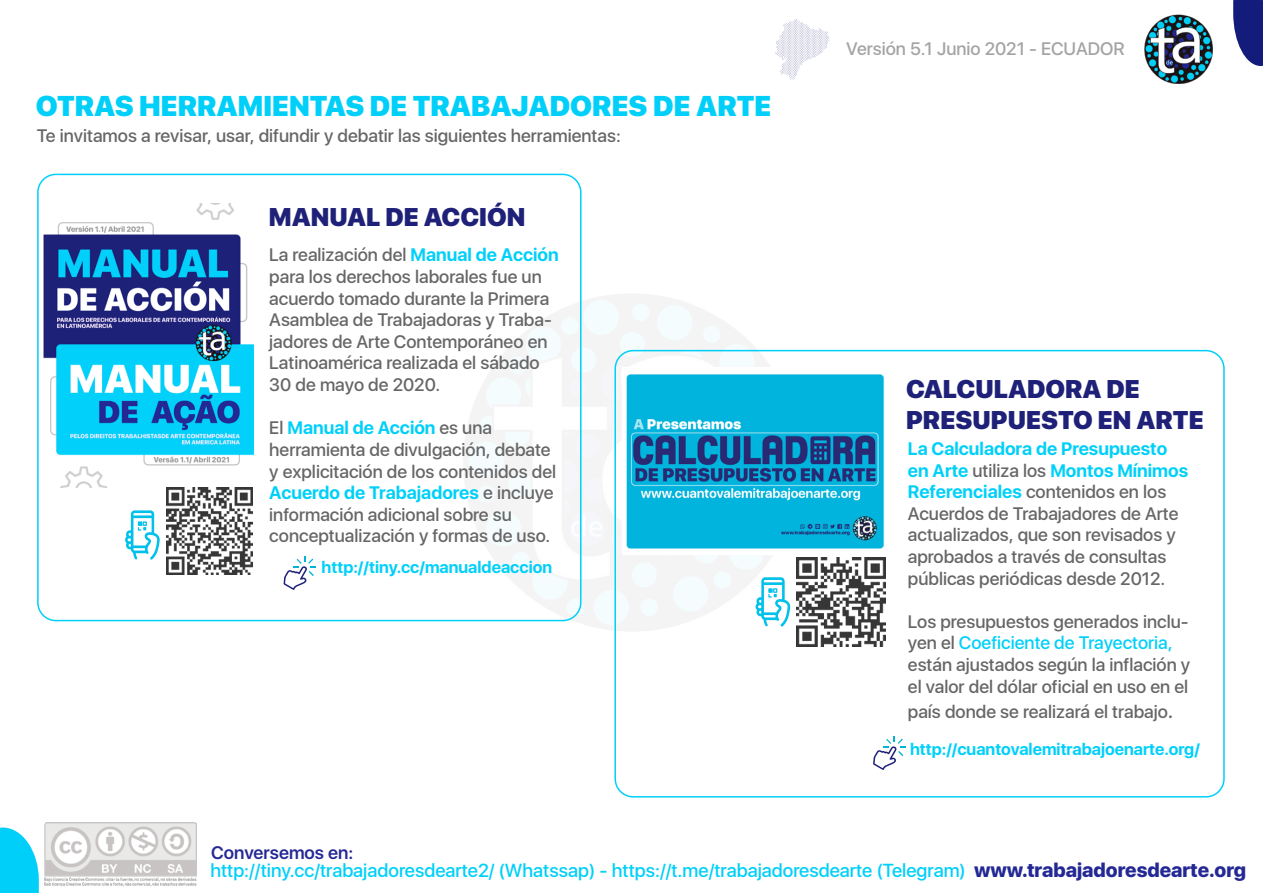
<style>
.page{position:relative;width:1263px;height:893px;background:#fff}
.page>*{position:absolute;margin:0;border:0;box-sizing:border-box;transform-origin:0 0}
.t1{font:900 28.5px "SFUI Display";color:#00d0f9}
.t2{font:900 25.5px "SFUI Display";color:#1f2179}
.t3{font:500 18.75px "SFUI Display";color:#00d0f9}
.t4{font:500 18px/21.6px "SFUI Display";color:#666}
.t5{font:700 18px "SFUI Display";color:#00d0f9}
.t6{font:600 18px "SFUI Display";color:#242894}
.t7{font:700 16.5px "SFUI Display";color:#00d0f9}
.s1{font-weight:700;color:#00d0f9}
.s2{font-weight:500;color:#666}
.s3{color:#00d0f9}
.s4{font-size:21px}
.s5{font-weight:800;font-size:19.5px;color:#242894}
</style>
<div class="page">
<img style="left:457px;top:289px;width:341px;height:345px">
<img style="left:44px;top:823px;width:152px;height:64px">
<svg style="left:775px;top:19px;width:54px;height:61px"></svg>
<svg style="left:1233px;top:0;width:30px;height:66px"></svg>
<svg style="left:0;top:827px;width:39px;height:66px"></svg>
<img style="left:1144px;top:14px;width:68px;height:70px">
<div style="left:37px;top:174px;width:544px;height:447px;border:2px solid #00d0f9;border-radius:18px"></div>
<div style="left:614px;top:350px;width:611px;height:447px;border:2px solid #00d0f9;border-radius:18px"></div>
<img style="left:44px;top:203px;width:210px;height:284px">
<img style="left:622px;top:368px;width:262px;height:187px">
<svg style="left:125px;top:510px;width:35px;height:50px"></svg>
<img style="left:166px;top:488px;width:87px;height:87px">
<img style="left:797px;top:558px;width:88px;height:88px">
<svg style="left:283px;top:556px;width:33px;height:34px"></svg>
<svg style="left:755px;top:577px;width:35px;height:50px"></svg>
<svg style="left:873px;top:736px;width:33px;height:34px"></svg>
<p class="t1" style="left:36px;top:90px;width:737px">OTRAS HERRAMIENTAS DE TRABAJADORES DE ARTE</p>
<p class="t4" style="left:37px;top:126px;width:585px">Te invitamos a revisar, usar, difundir y debatir las siguientes herramientas:</p>
<p class="t2" style="left:269px;top:202px;width:258px">MANUAL DE ACCIÓN</p>
<p class="t4" style="left:269px;top:246px;width:291px">La realización del <span class="s1">Manual de Acción </span>para los derechos laborales fue un acuerdo tomado durante la Primera Asamblea de Trabajadoras y Traba&shy;jadores de Arte Contemporáneo en Latinoamérica realizada el sábado</p>
<p class="t4" style="left:269px;top:375px;width:172px">30 de mayo de 2020.</p>
<p class="t5" style="left:269px;top:418px;width:224px"><span class="s2">El</span> Manual de Acción <span class="s2">es una</span></p>
<p class="t4" style="left:269px;top:440px;width:288px">herramienta de divulgación, debate y explicitación de los contenidos del <span class="s1">Acuerdo de Trabajadores</span> e incluye información adicional sobre su</p>
<p class="t4" style="left:269px;top:526px;width:282px">conceptualización y formas de uso.</p>
<p class="t7" style="left:322px;top:557px;width:232px">http://tiny.cc/manualdeaccion</p>
<p class="t6" style="left:211px;top:840px;width:144px">Conversemos en:</p>
<p class="t4" style="left:846px;top:39px;width:280px">Versión 5.1 Junio 2021 - ECUADOR</p>
<p class="t2" style="left:906px;top:374px;width:235px">CALCULADORA DE</p>
<p class="t2" style="left:906px;top:405px;width:299px">PRESUPUESTO EN ARTE</p>
<p class="t4" style="left:908px;top:439px;width:282px"><span class="s1">La Calculadora de Presupuesto en Arte</span> utiliza los <span class="s1">Montos Mínimos<br>Referenciales</span> contenidos en los<br>Acuerdos de Trabajadores de Arte actualizados, que son revisados y aprobados a través de consultas</p>
<p class="t4" style="left:908px;top:569px;width:259px">públicas periódicas desde 2012.</p>
<p class="t4" style="left:908px;top:612px;width:284px">Los presupuestos generados inclu&shy;yen el <span class="s3">Coeficiente de Trayectoria, </span>están ajustados según la inflación y el valor del dólar oficial en uso en el</p>
<p class="t4" style="left:908px;top:702px;width:267px">país donde se realizará el trabajo<span class="s4">.</span></p>
<p class="t7" style="left:910px;top:739px;width:291px">http://cuantovalemitrabajoenarte.org/</p>
<p class="t3" style="left:210px;top:858px;width:1037px">http://tiny.cc/trabajadoresdearte2/ (Whatssap) - https://t.me/trabajadoresdearte (Telegram) <span class="s5">www.trabajadoresdearte.org</span></p>
</div>
